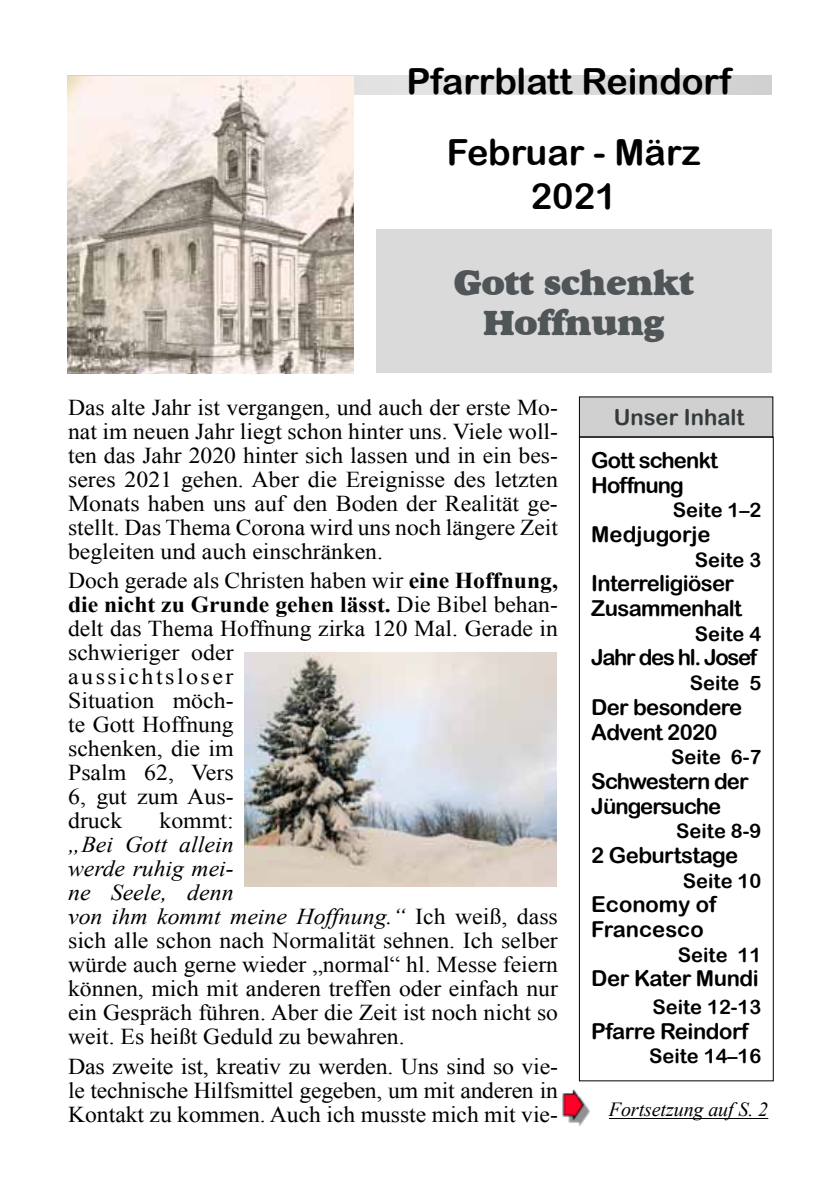
<style>
.page{position:relative;width:840px;height:1191px;background:#fff}
.page>*{position:absolute;margin:0;border:0;box-sizing:border-box;transform-origin:0 0}
.t1{font:36px/44px "Arial Rounded MT Bold";color:#000;text-align:center}
.t2{font:800 36px/40px "Alfredo";color:#505558;text-align:center}
.t3{font:22.6px/24px "Times New Roman";color:#000;text-align:justify;scale:1.04 1}
.t4{font:22.6px/24px "Times New Roman";color:#000;scale:1.05 1}
.t5{font:22px/24.6px "Arial Rounded MT Bold";letter-spacing:-.03em;color:#000}
.t6{font:22px/24.6px "Arial Rounded MT Bold";color:#000}
.t7{font:22px "Arial Rounded MT Bold";letter-spacing:-.06em;color:#000}
.t8{font:22px "Arial Rounded MT Bold";color:#34393b}
.t9{font:20px "Arial Rounded MT Bold";color:#000}
.t10{font:italic 20px "Times New Roman";letter-spacing:-.005em;color:#000}
.s1{font-weight:700}
.s2{font-style:italic}
</style>
<div class="page">
<div style="left:578px;top:437px;width:195px;height:644px;border:1px solid #000"></div>
<div style="left:579px;top:397px;width:193px;height:40px;background:#d0d0d0"></div>
<div style="left:578px;top:396px;width:194px;height:41px;border:1px solid #000"></div>
<hr style="left:608px;top:1118px;width:159px;height:1px;background:#000">
<img style="left:562px;top:1089px;width:26px;height:37px">
<div style="left:376px;top:229px;width:395px;height:144px;background:#dadada"></div>
<div style="left:67px;top:75px;width:704px;height:19px;background:#dcdcdc"></div>
<img style="left:67px;top:76px;width:286px;height:298px">
<img style="left:245px;top:652px;width:311px;height:234px">
<h1 class="t1" style="left:406px;top:63px;width:326px">Pfarrblatt Reindorf</h1>
<h1 class="t1" style="left:446px;top:134px;width:255px">Februar - März<br>2021</h1>
<h1 class="t2" style="left:453px;top:266px;width:242px">Gott schenkt<br>Hoffnung</h1>
<p class="t3" style="left:68px;top:397px;width:472px">Das alte Jahr ist vergangen, und auch der erste Mo&shy;nat im neuen Jahr liegt schon hinter uns. Viele woll&shy;ten das Jahr 2020 hinter sich lassen und in ein bes&shy;seres 2021 gehen. Aber die Ereignisse des letzten Monats haben uns auf den Boden der Realität ge&shy;stellt. Das Thema Corona wird uns noch längere Zeit begleiten und auch einschränken.</p>
<p class="t3" style="left:68px;top:571px;width:472px;text-align:left">Doch gerade als Christen haben wir <span class="s1">eine Hoffnung, die nicht zu Grunde gehen lässt.</span> Die Bibel behan&shy;delt das Thema Hoffnung zirka 120 Mal. Gerade in schwieriger oder<br>aussichtsloser<br>Situation möch-<br>te Gott Hoffnung<br>schenken, die im<br>Psalm 62, Vers<br>6, gut zum Aus-<br>druck</p>
<p class="t4" style="left:159px;top:811px;width:72px">kommt:</p>
<p class="t4" style="left:68px;top:835px;width:468px"><span class="s2">„Bei Gott allein<br>werde ruhig mei-<br>ne Seele, denn<br>von ihm kommt meine Hoffnung.“</span> Ich weiß, dass sich alle schon nach Normalität sehnen. Ich selber würde auch gerne wieder „normal“ hl. Messe feiern können, mich mit anderen treffen oder einfach nur ein Gespräch führen. Aber die Zeit ist noch nicht so weit. Es heißt Geduld zu bewahren.</p>
<p class="t4" style="left:68px;top:1056px;width:468px;text-align:justify">Das zweite ist, kreativ zu werden. Uns sind so vie&shy;le technische Hilfsmittel gegeben, um mit anderen in Kontakt zu kommen. Auch ich musste mich mit vie-</p>
<p class="t8" style="left:613px;top:409px;width:132px">Unser Inhalt</p>
<p class="t5" style="left:591px;top:450px;width:129px">Gott schenkt<br>Hoffnung</p>
<p class="t9" style="left:672px;top:503px;width:90px">Seite 1–2</p>
<p class="t6" style="left:591px;top:524px;width:121px">Medjugorje</p>
<p class="t9" style="left:694px;top:552px;width:68px">Seite 3</p>
<p class="t5" style="left:591px;top:573px;width:153px">Interreligiöser<br>Zusammenhalt</p>
<p class="t9" style="left:694px;top:626px;width:68px">Seite 4</p>
<p class="t7" style="left:591px;top:649px;width:167px">Jahr des hl. Josef</p>
<p class="t9" style="left:689px;top:675px;width:73px">Seite 5</p>
<p class="t5" style="left:591px;top:697px;width:152px">Der besondere<br>Advent 2020</p>
<p class="t9" style="left:671px;top:749px;width:92px">Seite 6-7</p>
<p class="t5" style="left:591px;top:771px;width:159px">Schwestern der<br>Jüngersuche</p>
<p class="t9" style="left:676px;top:823px;width:87px">Seite 8-9</p>
<p class="t5" style="left:591px;top:845px;width:148px">2 Geburtstage</p>
<p class="t9" style="left:682px;top:873px;width:80px">Seite 10</p>
<p class="t6" style="left:591px;top:894px;width:127px">Economy of<br>Francesco</p>
<p class="t9" style="left:677px;top:947px;width:85px">Seite 11</p>
<p class="t5" style="left:591px;top:968px;width:169px">Der Kater Mundi</p>
<p class="t9" style="left:652px;top:999px;width:110px">Seite 12-13</p>
<p class="t5" style="left:591px;top:1020px;width:159px">Pfarre Reindorf</p>
<p class="t9" style="left:648px;top:1048px;width:114px">Seite 14–16</p>
<p class="t10" style="left:608px;top:1102px;width:161px">Fortsetzung auf S. 2</p>
</div>
